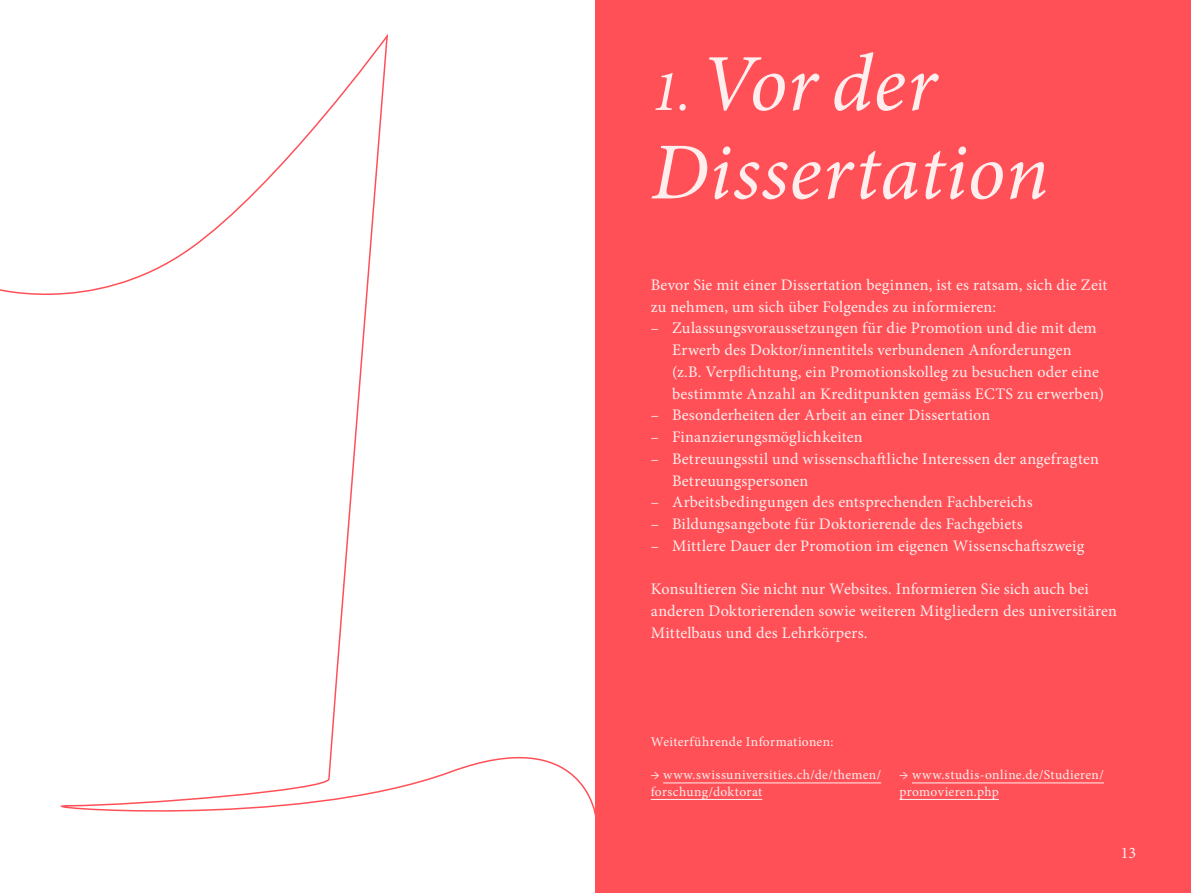
<style>
.page{position:relative;width:1191px;height:893px;background:#fff}
.page>*{position:absolute;margin:0;border:0;box-sizing:border-box;transform-origin:0 0}
.Titel_1{font:italic 81px "Minion Pro";letter-spacing:.005em;color:#ffeeed}
.Lauftext_Basis_Aufzä{font:16.2px/21.8px "Minion Pro";letter-spacing:.01em;color:#ffeeed}
.Lauftext_Basis{font:16.2px/21.8px "Minion Pro";letter-spacing:.01em;color:#ffeeed}
.Weiterführend_klein{font:13.5px/16.5px "Minion Pro";letter-spacing:.025em;color:#ffeeed}
.s1{font-size:58.5px}
</style>
<div class="page">
<div style="left:595px;top:0;width:596px;height:893px;background:#ff5057"></div>
<hr style="left:663px;top:783px;width:218px;height:1px;background:#ffeeed">
<hr style="left:651px;top:799px;width:111px;height:1px;background:#ffeeed">
<hr style="left:912px;top:783px;width:192px;height:1px;background:#ffeeed">
<hr style="left:899px;top:799px;width:100px;height:1px;background:#ffeeed">
<svg style="left:0;top:36px;width:595px;height:780px"></svg>
<p class="Titel_1" style="left:651px;top:29px;width:287px"><span class="s1">1.</span> Vor der</p>
<p class="Titel_1" style="left:651px;top:117px;width:399px">Dissertation</p>
<p class="Lauftext_Basis" style="left:651px;top:274px;width:458px">Bevor Sie mit einer Dissertation beginnen, ist es ratsam, sich die Zeit zu nehmen, um sich über Folgendes zu informieren:</p>
<p class="Lauftext_Basis_Aufzä" style="left:672px;top:317px;width:433px;text-indent:-21px">– Zulassungsvoraussetzungen für die Promotion und die mit dem Erwerb des Doktor/innentitels verbundenen Anforderungen (z.B. Verpflichtung, ein Promotionskolleg zu besuchen oder eine bestimmte Anzahl an Kreditpunkten gemäss ECTS zu erwerben)</p>
<p class="Lauftext_Basis_Aufzä" style="left:651px;top:404px;width:341px">– Besonderheiten der Arbeit an einer Dissertation</p>
<p class="Lauftext_Basis_Aufzä" style="left:651px;top:426px;width:213px">– Finanzierungsmöglichkeiten</p>
<p class="Lauftext_Basis_Aufzä" style="left:672px;top:448px;width:428px;text-indent:-21px">– Betreuungsstil und wissenschaftliche Interessen der angefragten<br>Betreuungspersonen</p>
<p class="Lauftext_Basis_Aufzä" style="left:651px;top:491px;width:383px">– Arbeitsbedingungen des entsprechenden Fachbereichs</p>
<p class="Lauftext_Basis_Aufzä" style="left:651px;top:513px;width:373px">– Bildungsangebote für Doktorierende des Fachgebiets</p>
<p class="Lauftext_Basis_Aufzä" style="left:651px;top:535px;width:435px">– Mittlere Dauer der Promotion im eigenen Wissenschaftszweig</p>
<p class="Lauftext_Basis" style="left:651px;top:578px;width:439px">Konsultieren Sie nicht nur Websites. Informieren Sie sich auch bei</p>
<p class="Lauftext_Basis" style="left:651px;top:600px;width:468px">anderen Doktorierenden sowie weiteren Mitgliedern des universitären<br>Mittelbaus und des Lehrkörpers.</p>
<p class="Weiterführend_klein" style="left:651px;top:734px;width:184px">Weiterführende Informationen:</p>
<p class="Weiterführend_klein" style="left:651px;top:767px;width:232px">→ www.swissuniversities.ch/de/themen/ forschung/doktorat</p>
<p class="Weiterführend_klein" style="left:899px;top:767px;width:206px">→ www.studis-online.de/Studieren/ promovieren.php</p>
<p class="Lauftext_Basis_Aufzä" style="left:1121px;top:842px;width:17px">13</p>
</div>
